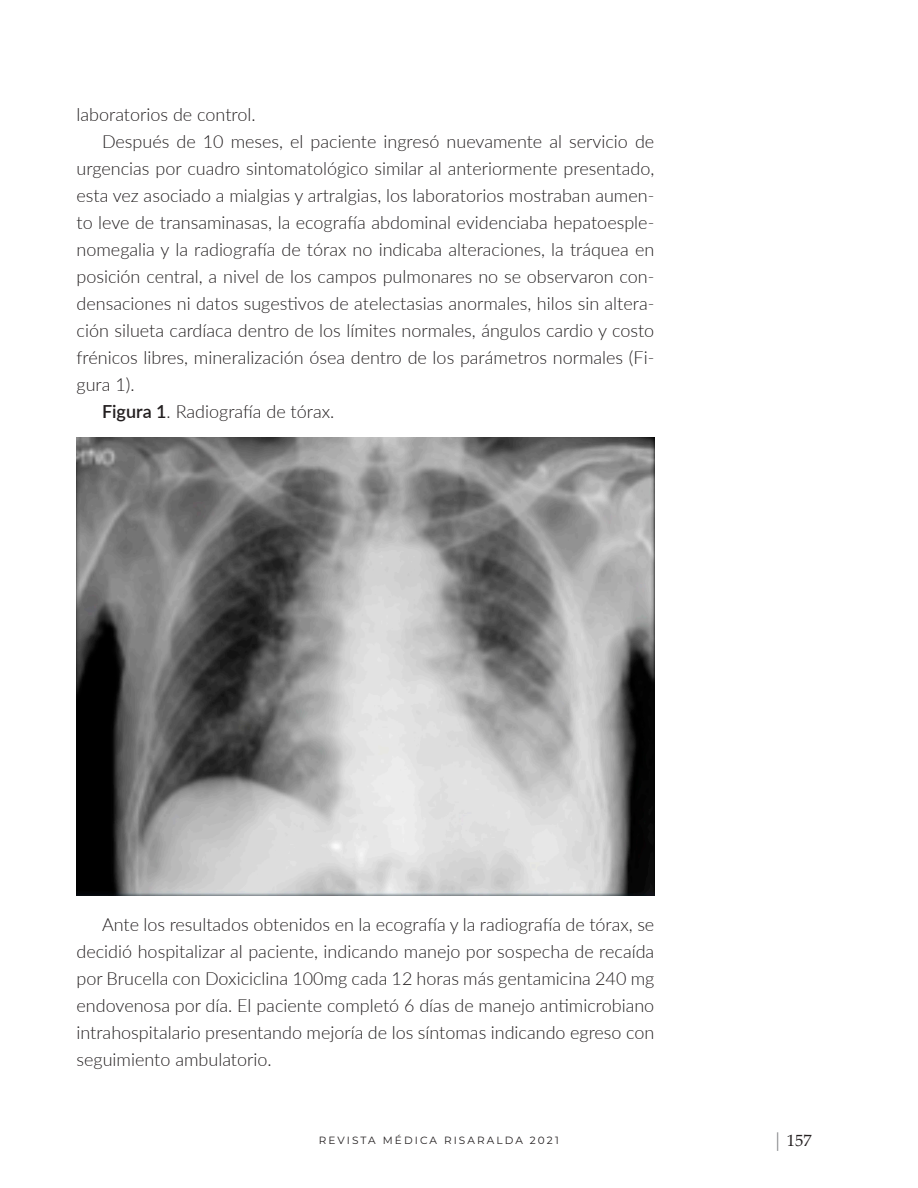
<style>
.page{position:relative;width:918px;height:1188px;background:#fff}
.page>*{position:absolute;margin:0;border:0;box-sizing:border-box;transform-origin:0 0}
.CUERPO_TEXTO{font:300 18px/27px "Lato";color:#231f20;text-align:justify}
.t1{font:16.5px "Palatino Linotype";color:#231f20}
.t2{font:10.5px "Montserrat";letter-spacing:.2em;color:#231f20}
.s1{font-weight:600}
.s2{color:#808285}
</style>
<div class="page">
<img style="left:77px;top:438px;width:577px;height:458px">
<p class="CUERPO_TEXTO" style="left:77px;top:100px;width:181px">laboratorios de control.</p>
<p class="CUERPO_TEXTO" style="left:77px;top:127px;width:579px;text-indent:26px">Después de 10 meses, el paciente ingresó nuevamente al servicio de urgencias por cuadro sintomatológico similar al anteriormente presentado, esta vez asociado a mialgias y artralgias, los laboratorios mostraban aumen&shy;to leve de transaminasas, la ecografía abdominal evidenciaba hepatoesple&shy;nomegalia y la radiografía de tórax no indicaba alteraciones, la tráquea en posición central, a nivel de los campos pulmonares no se observaron con&shy;densaciones ni datos sugestivos de atelectasias anormales, hilos sin altera&shy;ción silueta cardíaca dentro de los límites normales, ángulos cardio y costo frénicos libres, mineralización ósea dentro de los parámetros normales (Fi&shy;gura 1).</p>
<p class="CUERPO_TEXTO" style="left:102px;top:397px;width:234px"><span class="s1">Figura 1</span>. Radiografía de tórax.</p>
<p class="CUERPO_TEXTO" style="left:77px;top:910px;width:579px;text-indent:26px">Ante los resultados obtenidos en la ecografía y la radiografía de tórax, se decidió hospitalizar al paciente, indicando manejo por sospecha de recaída por Brucella con Doxiciclina 100mg cada 12 horas más gentamicina 240 mg endovenosa por día. El paciente completó 6 días de manejo antimicrobiano intrahospitalario presentando mejoría de los síntomas indicando egreso con seguimiento ambulatorio.</p>
<p class="t2" style="left:319px;top:1133px;width:241px">REVISTA MÉDICA RISARALDA 2021</p>
<p class="t1" style="left:773px;top:1128px;width:40px"><span class="s2">⏐</span> 157</p>
</div>
